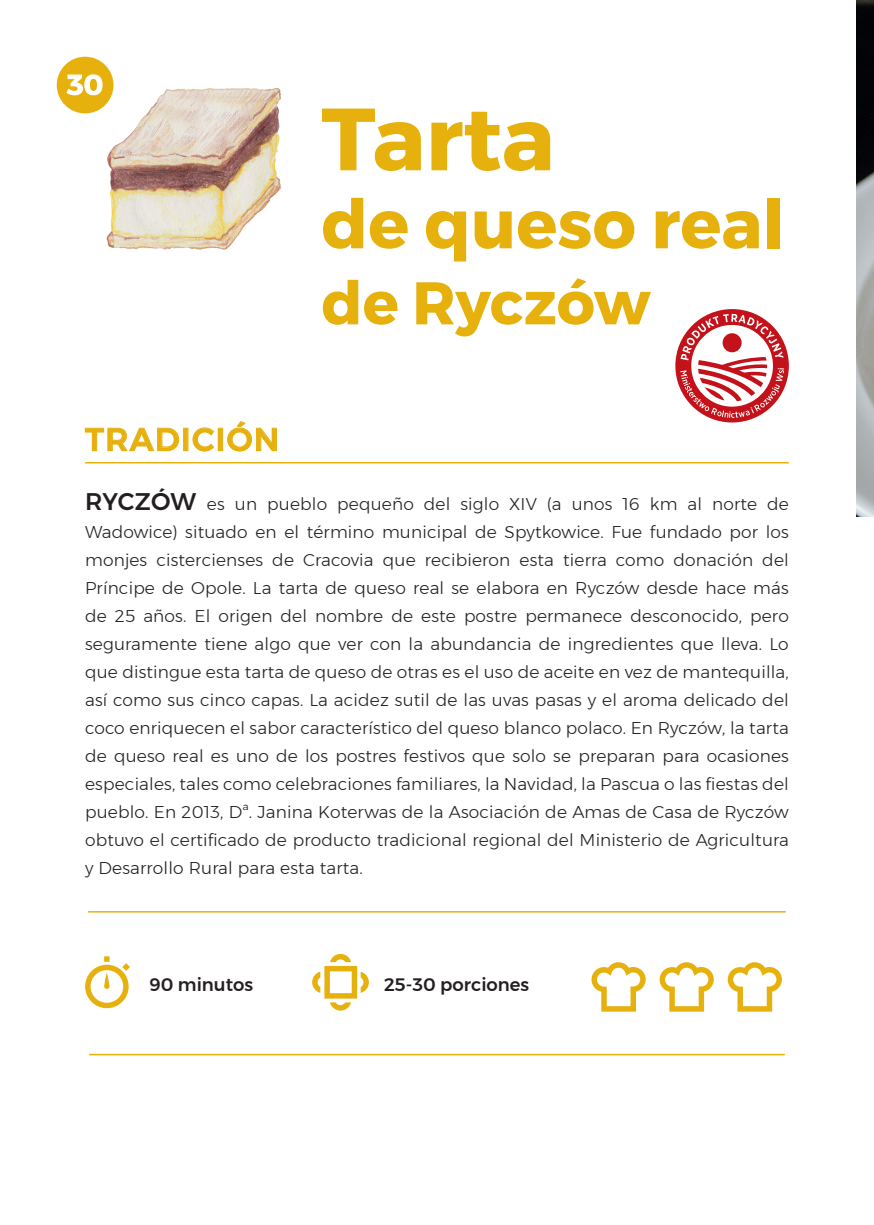
<style>
.page{position:relative;width:874px;height:1225px;background:#fff}
.page>*{position:absolute;margin:0;border:0;box-sizing:border-box;transform-origin:0 0}
.t1{font:700 88px "Montserrat";color:#e6b00d}
.t2{font:700 68px "Montserrat";color:#e6b00d}
.t3{font:700 60px "Montserrat";color:#e6b00d}
.t4{font:500 32px "Montserrat";letter-spacing:.04em;color:#e6b00d}
.t5{font:600 28px "Montserrat";color:#fff}
.t6{font:500 18px "Montserrat";color:#231f20}
.t7{font:300 17px/28px "Montserrat";letter-spacing:.01em;color:#231f20;text-align:justify}
.s1{font-weight:500;font-size:24px}
</style>
<div class="page">
<img style="left:856px;top:0;width:17px;height:516px">
<hr style="left:85px;top:462px;width:703px;height:1px;background:#e6b00d">
<svg style="left:84px;top:427px;width:95px;height:25px"></svg>
<div style="left:183px;top:428px;width:5px;height:23px;border:1px solid #e6b00d"></div>
<svg style="left:192px;top:427px;width:23px;height:25px"></svg>
<div style="left:218px;top:428px;width:5px;height:23px;border:1px solid #e6b00d"></div>
<svg style="left:227px;top:421px;width:50px;height:31px"></svg>
<img style="left:102px;top:85px;width:180px;height:165px">
<div style="left:57px;top:57px;width:56px;height:56px;background:#e6b00d;border-radius:50%"></div>
<svg style="left:591px;top:962px;width:54px;height:49px"></svg>
<svg style="left:659px;top:962px;width:54px;height:49px"></svg>
<svg style="left:727px;top:962px;width:54px;height:49px"></svg>
<svg style="left:85px;top:956px;width:45px;height:52px"></svg>
<svg style="left:312px;top:954px;width:57px;height:56px"></svg>
<hr style="left:89px;top:1053px;width:695px;height:2px;background:#e6b00d">
<hr style="left:88px;top:911px;width:697px;height:1px;background:#e6b00d">
<div style="left:675px;top:309px;width:113px;height:113px;background:#c4121a;border-radius:50%"></div>
<svg style="left:680px;top:314px;width:103px;height:104px"></svg>
<svg style="left:66px;top:74px;width:37px;height:22px"></svg>
<h3 class="t5" style="left:67px;top:63px;width:38px">30</h3>
<h1 class="t1" style="left:321px;top:68px;width:235px">Tarta</h1>
<h2 class="t2" style="left:321px;top:170px;width:464px">de queso real</h2>
<h3 class="t3" style="left:321px;top:255px;width:330px">de Ryczów</h3>
<h3 class="t4" style="left:85px;top:414px;width:195px">TRADICIÓN</h3>
<p class="t7" style="left:85px;top:490px;width:705px"><span class="s1">RYCZÓW</span> es un pueblo pequeño del siglo XIV (a unos 16 km al norte de Wadowice) situado en el término municipal de Spytkowice. Fue fundado por los monjes cistercienses de Cracovia que recibieron esta tierra como donación del Príncipe de Opole. La tarta de queso real se elabora en Ryczów desde hace más de 25 años. El origen del nombre de este postre permanece desconocido, pero seguramente tiene algo que ver con la abundancia de ingredientes que lleva. Lo que distingue esta tarta de queso de otras es el uso de aceite en vez de mantequilla, así como sus cinco capas. La acidez sutil de las uvas pasas y el aroma delicado del coco enriquecen el sabor característico del queso blanco polaco. En Ryczów, la tarta de queso real es uno de los postres festivos que solo se preparan para ocasiones especiales, tales como celebraciones familiares, la Navidad, la Pascua o las fiestas del pueblo. En 2013, Dª. Janina Koterwas de la Asociación de Amas de Casa de Ryczów obtuvo el certificado de producto tradicional regional del Ministerio de Agricultura y Desarrollo Rural para esta tarta.</p>
<p class="t6" style="left:149px;top:970px;width:105px">90 minutos</p>
<p class="t6" style="left:384px;top:970px;width:147px">25-30 porciones</p>
</div>
